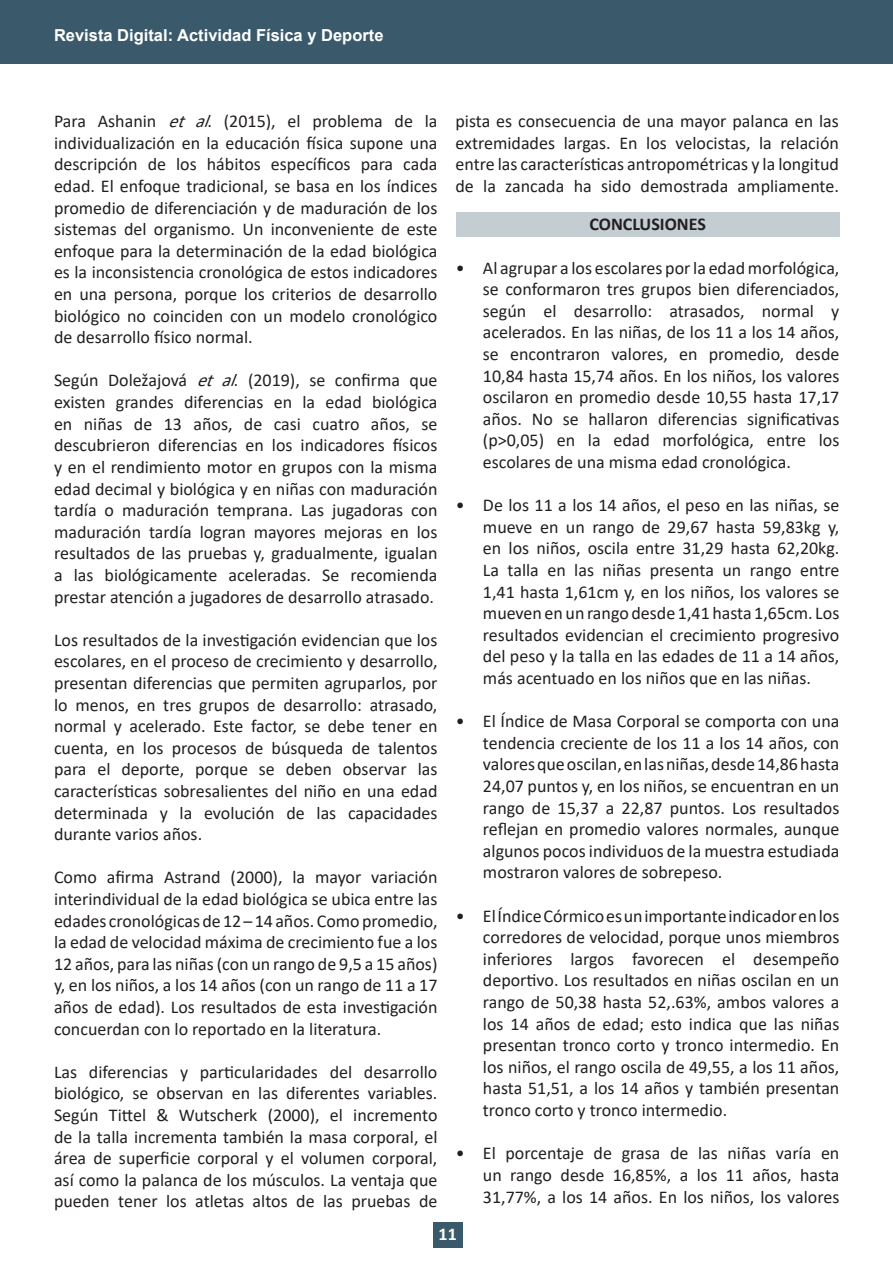
<style>
.page{position:relative;width:893px;height:1263px;background:#fff}
.page>*{position:absolute;margin:0;border:0;box-sizing:border-box;transform-origin:0 0}
.t1{font:18px/21.6px "Calibri";color:#231f20;text-align:justify}
.t2{font:700 18px "Calibri";color:#231f20}
.t3{font:700 18px "Calibri";color:#fff}
.t4{font:700 16.5px "Arial";color:#fff}
.s1{font-style:italic}
</style>
<div class="page">
<div style="left:433px;top:1222px;width:30px;height:26px;background:#3a5a6b"></div>
<div style="left:0;top:1px;width:893px;height:63px;background:#3a5a6b"></div>
<div style="left:456px;top:213px;width:383px;height:24px;background:#c4cdd2"></div>
<p class="t4" style="left:54px;top:24px;width:331px">Revista Digital: Actividad Física y Deporte</p>
<p class="t1" style="left:54px;top:110px;width:385px">Para Ashanin <span class="s1">et al</span>. (2015), el problema de la individualización en la educación física supone una descripción de los hábitos específicos para cada edad. El enfoque tradicional, se basa en los índices promedio de diferenciación y de maduración de los sistemas del organismo. Un inconveniente de este enfoque para la determinación de la edad biológica es la inconsistencia cronológica de estos indicadores en una persona, porque los criterios de desarrollo biológico no coinciden con un modelo cronológico de desarrollo físico normal.</p>
<p class="t1" style="left:54px;top:369px;width:385px">Según Doležajová <span class="s1">etal</span>. (2019), se confirma que existen grandes diferencias en la edad biológica en niñas de 13 años, de casi cuatro años, se descubrieron diferencias en los indicadores físicos y en el rendimiento motor en grupos con la misma edad decimal y biológica y en niñas con maduración tardía o maduración temprana. Las jugadoras con maduración tardía logran mayores mejoras en los resultados de las pruebas y, gradualmente, igualan a las biológicamente aceleradas. Se recomienda prestar atención a jugadores de desarrollo atrasado.</p>
<p class="t1" style="left:54px;top:628px;width:385px">Los resultados de la investigación evidencian que los escolares, en el proceso de crecimiento y desarrollo, presentan diferencias que permiten agruparlos, por lo menos, en tres grupos de desarrollo: atrasado, normal y acelerado. Este factor, se debe tener en cuenta, en los procesos de búsqueda de talentos para el deporte, porque se deben observar las características sobresalientes del niño en una edad determinada y la evolución de las capacidades durante varios años.</p>
<p class="t1" style="left:54px;top:866px;width:385px">Como afirma Astrand (2000), la mayor variación interindividual de la edad biológica se ubica entre las edades cronológicas de 12 – 14 años. Como promedio, la edad de velocidad máxima de crecimiento fue a los 12 años, para las niñas (con un rango de 9,5 a 15 años) y, en los niños, a los 14 años (con un rango de 11 a 17 años de edad). Los resultados de esta investigación concuerdan con lo reportado en la literatura.</p>
<p class="t1" style="left:54px;top:1060px;width:385px">Las diferencias y particularidades del desarrollo biológico, se observan en las diferentes variables.<br>Según Tittel &amp; Wutscherk (2000), el incremento de la talla incrementa también la masa corporal, el área de superficie corporal y el volumen corporal, así como la palanca de los músculos. La ventaja que pueden tener los atletas altos de las pruebas de</p>
<p class="t1" style="left:455px;top:110px;width:385px">pista es consecuencia de una mayor palanca en las extremidades largas. En los velocistas, la relación entre las características antropométricas y la longitud de la zancada ha sido demostrada ampliamente.</p>
<p class="t2" style="left:589px;top:212px;width:118px">CONCLUSIONES</p>
<p class="t1" style="left:483px;top:256px;width:358px;text-indent:-27px">• Al agrupar a los escolares por la edad morfológica, se conformaron tres grupos bien diferenciados, según el desarrollo: atrasados, normal y acelerados. En las niñas, de los 11 a los 14 años, se encontraron valores, en promedio, desde 10,84 hasta 15,74 años. En los niños, los valores oscilaron en promedio desde 10,55 hasta 17,17 años. No se hallaron diferencias significativas (p&gt;0,05) en la edad morfológica, entre los escolares de una misma edad cronológica.</p>
<p class="t1" style="left:483px;top:494px;width:358px;text-indent:-27px">• De los 11 a los 14 años, el peso en las niñas, se mueve en un rango de 29,67 hasta 59,83kg y, en los niños, oscila entre 31,29 hasta 62,20kg.<br>La talla en las niñas presenta un rango entre 1,41 hasta 1,61cm y, en los niños, los valores se mueven en un rango desde 1,41 hasta 1,65cm. Los resultados evidencian el crecimiento progresivo del peso y la talla en las edades de 11 a 14 años, más acentuado en los niños que en las niñas.</p>
<p class="t1" style="left:483px;top:710px;width:358px;text-indent:-27px">• El Índice de Masa Corporal se comporta con una tendencia creciente de los 11 a los 14 años, con valores que oscilan, en las niñas, desde 14,86 hasta 24,07 puntos y, en los niños, se encuentran en un rango de 15,37 a 22,87 puntos. Los resultados reflejan en promedio valores normales, aunque algunos pocos individuos de la muestra estudiada mostraron valores de sobrepeso.</p>
<p class="t1" style="left:483px;top:904px;width:358px;text-indent:-27px">• El Índice Córmico es un importante indicador en los corredores de velocidad, porque unos miembros inferiores largos favorecen el desempeño deportivo. Los resultados en niñas oscilan en un rango de 50,38 hasta 52,.63%, ambos valores a los 14 años de edad; esto indica que las niñas presentan tronco corto y tronco intermedio. En los niños, el rango oscila de 49,55, a los 11 años, hasta 51,51, a los 14 años y también presentan tronco corto y tronco intermedio.</p>
<p class="t1" style="left:483px;top:1142px;width:358px;text-indent:-27px">• El porcentaje de grasa de las niñas varía en un rango desde 16,85%, a los 11 años, hasta 31,77%, a los 14 años. En los niños, los valores</p>
<p class="t3" style="left:439px;top:1221px;width:20px">11</p>
</div>
